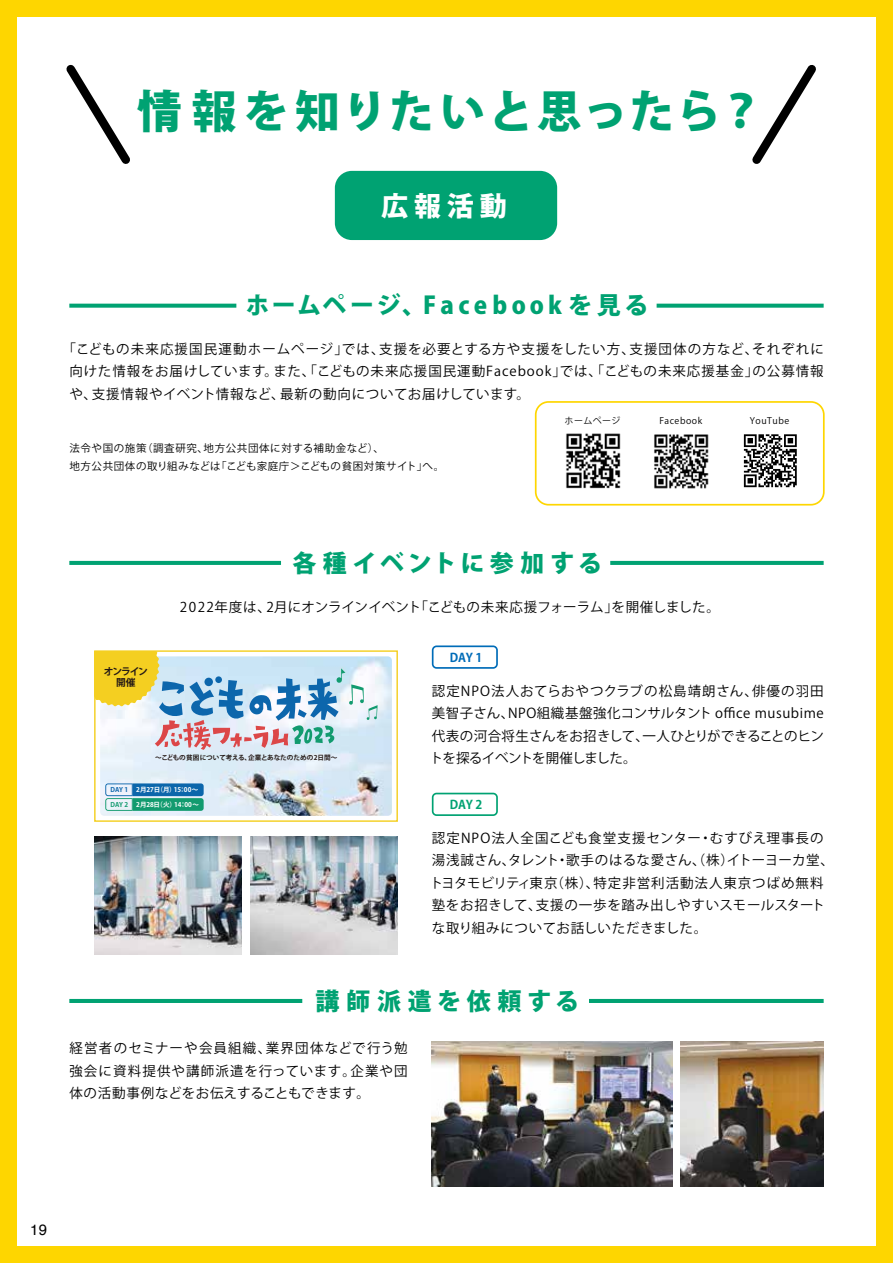
<style>
.page{position:relative;width:893px;height:1263px;background:#fed600}
.page>*{position:absolute;margin:0;border:0;box-sizing:border-box;transform-origin:0 0}
.t1{font:800 45px "Koz Go Pr 6 N";letter-spacing:.07em;color:#00a272}
.t2{font:800 27px "Koz Go Pr 6 N";color:#fff}
.t3{font:800 24px "Koz Go Pr 6 N";letter-spacing:.16em;color:#00a272}
.t4{font:800 24px "Koz Go Pr 6 N";letter-spacing:.18em;color:#00a272}
.t5{font:800 24px "Koz Go Pr 6 N";letter-spacing:.265em;color:#00a272}
.t6{font:15px "Helvetica";color:#000}
.t7{font:13.5px/22.5px "Koz Go Pr 6 N";letter-spacing:.045em;color:#000}
.t8{font:13.5px "Koz Go Pr 6 N";letter-spacing:.07em;color:#000}
.t9{font:13.5px "Koz Go Pr 6 N";letter-spacing:.085em;color:#000}
.t10{font:13.5px/22.5px "Koz Go Pr 6 N";letter-spacing:-.015em;color:#000}
.t11{font:13.5px/22.5px "Koz Go Pr 6 N";letter-spacing:.015em;color:#000}
.t12{font:13.5px "Koz Go Pr 6 N";letter-spacing:.08em;color:#000}
.t13{font:13.5px "Koz Go Pr 6 N";letter-spacing:.065em;color:#000}
.t14{font:13.5px "Koz Go Pr 6 N";letter-spacing:-.01em;color:#000}
.t15{font:13.5px "Koz Go Pr 6 N";letter-spacing:.01em;color:#000}
.t16{font:13.5px "Koz Go Pr 6 N";letter-spacing:-.045em;color:#000}
.t17{font:13.5px "Koz Go Pr 6 N";letter-spacing:-.005em;color:#000}
.t18{font:13.5px "Koz Go Pr 6 N";letter-spacing:.095em;color:#000}
.t19{font:700 12px "Koz Go Pr 6 N";color:#006cb8}
.t20{font:700 12px "Koz Go Pr 6 N";color:#00a272}
.t21{font:10.5px "Koz Go Pr 6 N";letter-spacing:.06em;color:#000}
.t22{font:700 9.75px/11.1px "Koz Go Pr 6 N";letter-spacing:-.11em;color:#231815;text-align:center}
.t23{font:9px "Koz Go Pr 6 N";letter-spacing:.06em;color:#000}
.t24{font:700 6.6px "Koz Go Pr 6 N";letter-spacing:-.02em;color:#231815}
.t25{font:700 6.6px "Koz Go Pr 6 N";color:#231815}
.t26{font:700 6.45px "Koz Go Pr 6 N";color:#fff}
.t27{font:700 6.45px "Koz Go Pr 6 N";color:#0c66ac}
.t28{font:700 6.45px "Koz Go Pr 6 N";color:#129b6f}
</style>
<div class="page">
<div style="left:17px;top:17px;width:859px;height:1229px;background:#fff"></div>
<svg style="left:744px;top:434px;width:53px;height:53px"></svg>
<div style="left:335px;top:171px;width:222px;height:69px;background:#00a272;border-radius:17px"></div>
<svg style="left:66px;top:64px;width:64px;height:100px"></svg>
<svg style="left:752px;top:65px;width:64px;height:99px"></svg>
<svg style="left:69px;top:304px;width:167px;height:4px"></svg>
<svg style="left:657px;top:304px;width:167px;height:4px"></svg>
<svg style="left:69px;top:561px;width:212px;height:4px"></svg>
<svg style="left:610px;top:561px;width:214px;height:4px"></svg>
<hr style="left:69px;top:999px;width:233px;height:4px;background:#00a272">
<hr style="left:589px;top:999px;width:235px;height:4px;background:#00a272">
<div style="left:535px;top:401px;width:290px;height:104px;border:2px solid #fed600;border-radius:13px"></div>
<img style="left:566px;top:433px;width:55px;height:56px">
<div style="left:94px;top:650px;width:304px;height:172px;border:1px solid #f4cf21"></div>
<img style="left:100px;top:656px;width:292px;height:160px">
<svg style="left:95px;top:651px;width:283px;height:99px"></svg>
<div style="left:204px;top:678px;width:9px;height:8px;background:#0c66ac;border-radius:50%"></div>
<div style="left:215px;top:676px;width:7px;height:7px;background:#0c66ac;border-radius:50%"></div>
<svg style="left:105px;top:783px;width:99px;height:28px;background:#51a2ae"></svg>
<img style="left:654px;top:434px;width:55px;height:55px">
<svg style="left:432px;top:645px;width:66px;height:24px"></svg>
<svg style="left:432px;top:793px;width:66px;height:23px"></svg>
<img style="left:95px;top:837px;width:147px;height:118px">
<img style="left:250px;top:837px;width:147px;height:118px">
<img style="left:432px;top:1041px;width:240px;height:146px">
<img style="left:680px;top:1041px;width:144px;height:146px">
<h1 class="t1" style="left:137px;top:86px;width:628px">情報を知りたいと思ったら?</h1>
<h2 class="t2" style="left:381px;top:191px;width:127px">広報活動</h2>
<h3 class="t3" style="left:246px;top:292px;width:404px">ホームページ、Facebook を見る</h3>
<p class="t9" style="left:63px;top:341px;width:287px">「こどもの未来応援国民運動ホームページ」</p>
<p class="t9" style="left:629px;top:341px;width:130px">支援団体の方など、</p>
<p class="t13" style="left:379px;top:341px;width:257px">支援を必要とする方や支援をしたい方、</p>
<p class="t7" style="left:752px;top:338px;width:73px">それぞれに</p>
<p class="t7" style="left:342px;top:338px;width:44px">では、</p>
<p class="t8" style="left:274px;top:364px;width:294px">また、「こどもの未来応援国民運動Facebook」</p>
<p class="t8" style="left:560px;top:364px;width:200px">では、「こどもの未来応援基金」</p>
<p class="t7" style="left:69px;top:360px;width:210px">向けた情報をお届けしています。</p>
<p class="t7" style="left:752px;top:360px;width:73px">の公募情報</p>
<p class="t7" style="left:92px;top:383px;width:194px">支援情報やイベント情報など、</p>
<p class="t7" style="left:280px;top:383px;width:251px">最新の動向についてお届けしています。</p>
<p class="t7" style="left:69px;top:383px;width:29px">や、</p>
<p class="t21" style="left:204px;top:442px;width:182px">地方公共団体に対する補助金など、(</p>
<p class="t21" style="left:69px;top:442px;width:79px">法令や国の施策</p>
<p class="t21" style="left:142px;top:442px;width:68px">（調査研究、</p>
<p class="t21" style="left:69px;top:460px;width:153px">地方公共団体の取り組みなどは</p>
<p class="t21" style="left:216px;top:460px;width:230px">「こども家庭庁＞こどもの貧困対策サイトへ」 。</p>
<p class="t23" style="left:565px;top:416px;width:57px">ホームページ</p>
<h3 class="t4" style="left:293px;top:549px;width:311px">各種イベントに参加する</h3>
<p class="t23" style="left:659px;top:416px;width:44px">Facebook</p>
<p class="t15" style="left:414px;top:599px;width:205px">「こどもの未来応援フォーラム」</p>
<p class="t13" style="left:180px;top:599px;width:93px">2022年度は、</p>
<p class="t14" style="left:612px;top:599px;width:110px">を開催しました。</p>
<p class="t17" style="left:266px;top:599px;width:156px">2月にオンラインイベント</p>
<p class="t19" style="left:450px;top:651px;width:34px">DAY 1</p>
<p class="t23" style="left:750px;top:416px;width:41px">YouTube</p>
<p class="t22" style="left:104px;top:666px;width:46px">オンライン開催</p>
<p class="t24" style="left:155px;top:754px;width:97px">～こどもの貧困について考える、</p>
<p class="t25" style="left:248px;top:754px;width:91px">企業とあなたのための2日間~</p>
<p class="t27" style="left:111px;top:786px;width:19px">DAY 1</p>
<p class="t28" style="left:111px;top:801px;width:19px">DAY 2</p>
<p class="t26" style="left:136px;top:786px;width:41px">2月27 （日月(</p>
<p class="t26" style="left:174px;top:786px;width:26px">15：00~</p>
<p class="t26" style="left:136px;top:801px;width:41px">2月28 （日火(</p>
<p class="t26" style="left:174px;top:801px;width:26px">14：00~</p>
<p class="t7" style="left:508px;top:680px;width:317px;text-indent:-76px">認定NPO法人おてらおやつクラブの松島靖朗さん、<br>NPO組織基盤強化コンサルタント office musubime</p>
<p class="t7" style="left:752px;top:680px;width:73px">俳優の羽田</p>
<p class="t7" style="left:432px;top:702px;width:84px">美智子さん、</p>
<p class="t16" style="left:642px;top:728px;width:183px">一人ひとりができることのヒン</p>
<p class="t10" style="left:430px;top:725px;width:220px">代表の河合将生さんをお招きして、トを探るイベントを開催しました。</p>
<p class="t20" style="left:450px;top:798px;width:34px">DAY 2</p>
<p class="t12" style="left:710px;top:830px;width:115px">むすびえ理事長の</p>
<p class="t12" style="left:432px;top:830px;width:271px">認定NPO法人全国こども食堂支援センター</p>
<p class="t7" style="left:699px;top:827px;width:15px">・</p>
<p class="t7" style="left:566px;top:849px;width:169px">歌手のはるな愛さん、 ）</p>
<p class="t7" style="left:692px;top:849px;width:29px">（株</p>
<p class="t14" style="left:727px;top:853px;width:109px">イトーヨーカ堂、</p>
<p class="t7" style="left:432px;top:849px;width:85px">湯浅誠さん、</p>
<p class="t7" style="left:508px;top:849px;width:53px">タレント</p>
<p class="t7" style="left:555px;top:849px;width:15px">・</p>
<p class="t11" style="left:536px;top:872px;width:291px;text-indent:-106px">トヨタモビリティ東京<br>支援の一歩を踏み出しやすいスモールスタート</p>
<p class="t8" style="left:593px;top:875px;width:231px">特定非営利活動法人東京つばめ無料</p>
<p class="t7" style="left:550px;top:872px;width:50px">（株）、</p>
<p class="t7" style="left:432px;top:894px;width:277px">塾をお招きして、<br>な取り組みについてお話しいただきました。</p>
<h3 class="t5" style="left:316px;top:987px;width:265px">講師派遣を依頼する</h3>
<p class="t18" style="left:266px;top:1041px;width:143px">業界団体などで行う勉</p>
<p class="t9" style="left:69px;top:1041px;width:203px">経営者のセミナーや会員組織、</p>
<p class="t7" style="left:350px;top:1060px;width:59px">企業や団</p>
<p class="t7" style="left:69px;top:1060px;width:302px">強会に資料提供や講師派遣を行っています。体の活動事例などをお伝えすることもできます。</p>
<p class="t6" style="left:30px;top:1218px;width:19px">19</p>
</div>
